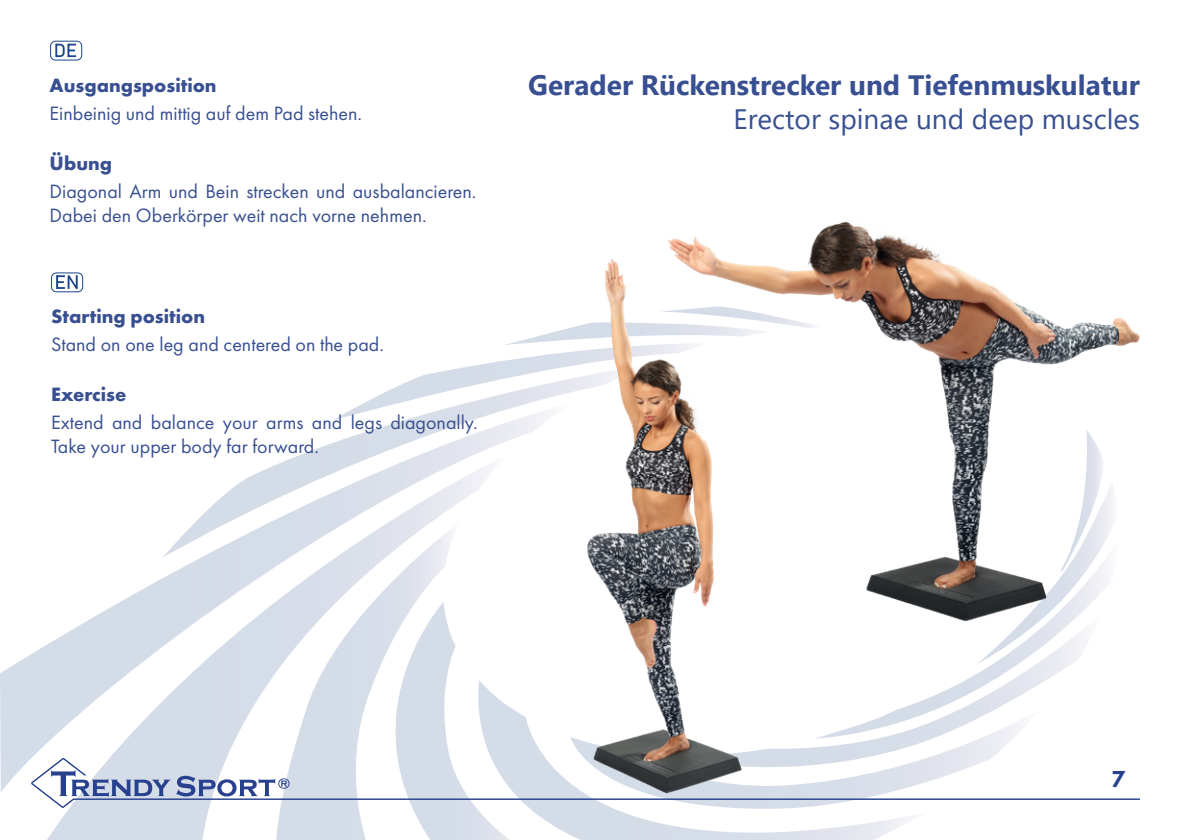
<style>
.page{position:relative;width:1191px;height:840px;background:#fff}
.page>*{position:absolute;margin:0;border:0;box-sizing:border-box;transform-origin:0 0}
.t1{font:700 28px "Segoe UI";color:#384f91}
.t2{font:28px "Segoe UI";color:#384f91}
.t3{font:800 24px "Futura PT";color:#27418f}
.t4{font:20px/24px "Futura PT";color:#384f91}
.t5{font:700 20px "Futura PT";color:#384f91}
</style>
<div class="page">
<svg style="left:367px;top:366px;width:151px;height:36px"></svg>
<svg style="left:0;top:402px;width:518px;height:390px"></svg>
<svg style="left:39px;top:453px;width:471px;height:386px"></svg>
<svg style="left:275px;top:521px;width:185px;height:318px"></svg>
<svg style="left:338px;top:601px;width:180px;height:238px"></svg>
<svg style="left:469px;top:679px;width:440px;height:160px"></svg>
<svg style="left:767px;top:807px;width:142px;height:4px"></svg>
<svg style="left:767px;top:679px;width:246px;height:78px"></svg>
<svg style="left:814px;top:664px;width:257px;height:74px"></svg>
<svg style="left:978px;top:626px;width:105px;height:38px"></svg>
<svg style="left:31px;top:757px;width:1109px;height:50px"></svg>
<svg style="left:55px;top:44px;width:21px;height:13px"></svg>
<div style="left:50px;top:41px;width:32px;height:20px;border:1px solid #1b4587;border-radius:5px"></div>
<div style="left:51px;top:272px;width:32px;height:20px;border:1px solid #1b4587;border-radius:5px"></div>
<svg style="left:56px;top:275px;width:22px;height:14px"></svg>
<img style="left:518px;top:259px;width:249px;height:554px">
<img style="left:652px;top:221px;width:488px;height:405px">
<p class="t5" style="left:50px;top:72px;width:168px">Ausgangsposition</p>
<p class="t4" style="left:50px;top:101px;width:314px">Einbeinig und mittig auf dem Pad stehen.</p>
<p class="t5" style="left:50px;top:150px;width:64px">Übung</p>
<p class="t4" style="left:50px;top:179px;width:428px">Diagonal Arm und Bein strecken und ausbalancieren.<br>Dabei den Oberkörper weit nach vorne nehmen.</p>
<p class="t5" style="left:51px;top:303px;width:156px">Starting position</p>
<p class="t4" style="left:51px;top:331px;width:334px">Stand on one leg and centered on the pad.</p>
<p class="t5" style="left:51px;top:381px;width:77px">Exercise</p>
<p class="t4" style="left:51px;top:409px;width:428px">Extend and balance your arms and legs diagonally.<br>Take your upper body far forward.</p>
<h1 class="t1" style="left:528px;top:59px;width:613px">Gerader Rückenstrecker und Tiefenmuskulatur</h1>
<h1 class="t2" style="left:733px;top:92px;width:408px">Erector spinae und deep muscles</h1>
<p class="t3" style="left:1111px;top:763px;width:16px">7</p>
</div>
